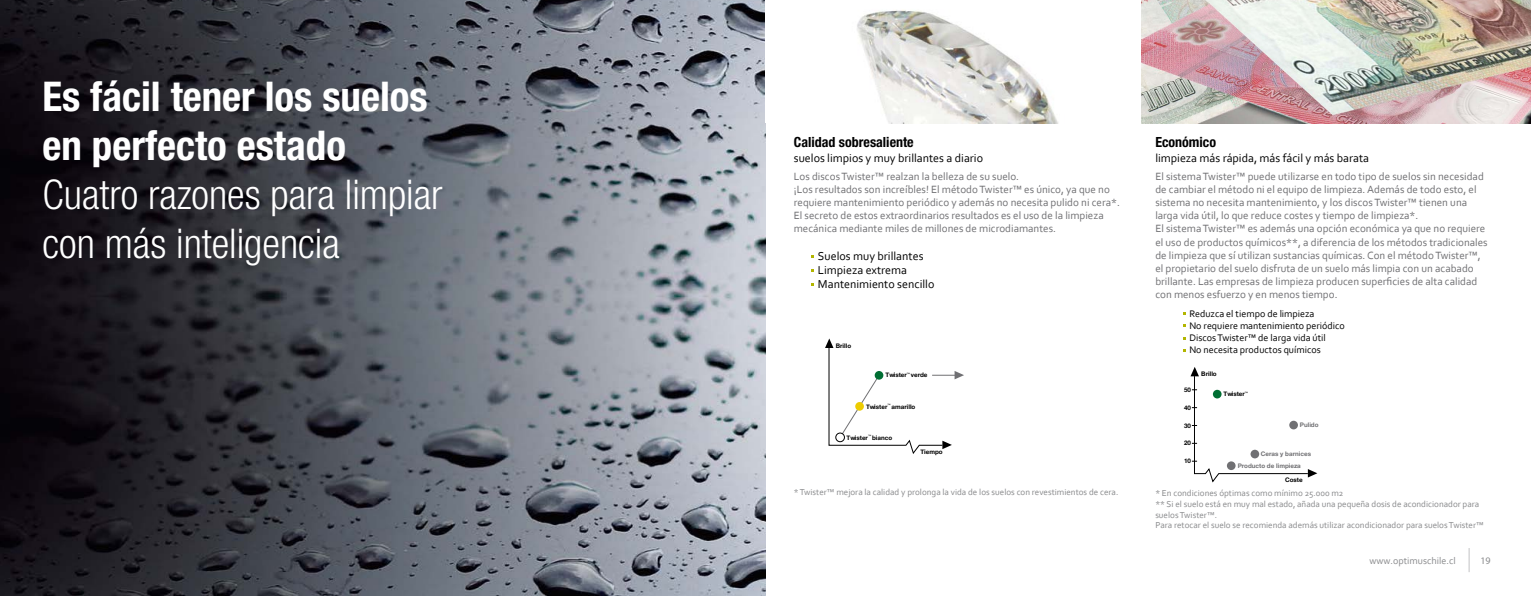
<style>
.page{position:relative;width:1531px;height:596px;background:#fff}
.page>*{position:absolute;margin:0;border:0;box-sizing:border-box;transform-origin:0 0}
.t1{font:300 condensed 41px/49.2px "Helvetica Neue";color:#fff}
.t2{font:700 condensed 41px/49.2px "Helvetica Neue";color:#fff}
.t3{font:700 condensed 14px "Helvetica Neue";color:#000}
.t4{font:12px/14.4px "Corbel";color:#000}
.t5{font:11px/13.2px "Corbel";color:#707073}
.t6{font:10px/12px "Corbel";color:#000}
.t7{font:10px "Corbel";color:#898a8c}
.t8{font:10px "Myriad Pro";color:#898a8c}
.t9{font:9px/10.8px "Corbel";color:#898a8c}
.t10{font:700 6.3px "Helvetica Neue";color:#000}
.t11{font:700 6.3px/11.8px "Helvetica Neue";color:#707073}
</style>
<div class="page">
<svg style="left:1468px;top:548px;width:1px;height:23px"></svg>
<img style="left:0;top:0;width:765px;height:595px">
<svg style="left:1190px;top:367px;width:127px;height:116px"></svg>
<div style="left:1213px;top:389px;width:8px;height:9px;background:#006e33;border-radius:50%"></div>
<div style="left:1227px;top:461px;width:8px;height:9px;background:#707073;border-radius:50%"></div>
<div style="left:1250px;top:449px;width:9px;height:9px;background:#707073;border-radius:50%"></div>
<div style="left:1289px;top:420px;width:9px;height:9px;background:#707073;border-radius:50%"></div>
<img style="left:857px;top:10px;width:201px;height:113px">
<img style="left:1141px;top:0;width:390px;height:123px">
<svg style="left:825px;top:338px;width:139px;height:116px"></svg>
<h1 class="t2" style="left:43px;top:71px;width:387px">Es fácil tener los suelos en perfecto estado</h1>
<h1 class="t1" style="left:43px;top:169px;width:402px">Cuatro razones para limpiar con más inteligencia</h1>
<p class="t3" style="left:794px;top:133px;width:121px">Calidad sobresaliente</p>
<p class="t4" style="left:794px;top:150px;width:191px">suelos limpios y muy brillantes a diario</p>
<p class="t5" style="left:794px;top:169px;width:328px">Los discos Twister™ realzan la belleza de su suelo.<br>¡Los resultados son increíbles! El método Twister™ es único, ya que no requiere mantenimiento periódico y además no necesita pulido ni cera*.<br>El secreto de estos extraordinarios resultados es el uso de la limpieza mecánica mediante miles de millones de microdiamantes.</p>
<p class="t4" style="left:818px;top:248px;width:118px">Suelos muy brillantes<br>Limpieza extrema<br>Mantenimiento sencillo</p>
<p class="t10" style="left:836px;top:340px;width:17px">Brillo</p>
<p class="t10" style="left:885px;top:369px;width:43px">Twister<sup>™</sup> verde</p>
<p class="t10" style="left:866px;top:400px;width:51px">Twister<sup>™</sup> amarillo</p>
<p class="t10" style="left:846px;top:431px;width:47px">Twister<sup>™</sup> bianco</p>
<p class="t10" style="left:920px;top:446px;width:24px">Tiempo</p>
<p class="t9" style="left:794px;top:486px;width:326px">* Twister™ mejora la calidad y prolonga la vida de los suelos con revestimientos de cera.</p>
<p class="t3" style="left:1155px;top:133px;width:62px">Económico</p>
<p class="t4" style="left:1155px;top:150px;width:215px">limpieza más rápida, más fácil y más barata</p>
<p class="t5" style="left:1155px;top:169px;width:334px">El sistema Twister™ puede utilizarse en todo tipo de suelos sin necesidad de cambiar el método ni el equipo de limpieza. Además de todo esto, el sistema no necesita mantenimiento, y los discos Twister™ tienen una larga vida útil, lo que reduce costes y tiempo de limpieza*.<br>El sistema Twister™ es además una opción económica ya que no requiere el uso de productos químicos**, a diferencia de los métodos tradicionales de limpieza que sí utilizan sustancias químicas. Con el método Twister™, el propietario del suelo disfruta de un suelo más limpia con un acabado brillante. Las empresas de limpieza producen superficies de alta calidad con menos esfuerzo y en menos tiempo.</p>
<p class="t6" style="left:1189px;top:307px;width:157px">Reduzca el tiempo de limpieza<br>No requiere mantenimiento periódico Discos Twister™ de larga vida útil<br>No necesita productos químicos</p>
<p class="t10" style="left:1184px;top:384px;width:8px">50</p>
<p class="t10" style="left:1184px;top:401px;width:8px">40</p>
<p class="t10" style="left:1201px;top:368px;width:17px">Brillo</p>
<p class="t10" style="left:1223px;top:388px;width:26px">Twister<sup>™</sup></p>
<p class="t11" style="left:1300px;top:418px;width:20px">Pulido</p>
<p class="t11" style="left:1238px;top:447px;width:75px;text-indent:23px">Ceras y barnices<br>Producto de limpieza</p>
<p class="t9" style="left:1155px;top:487px;width:330px">* En condiciones óptimas como mínimo 25.000 m2<br>** Si el suelo está en muy mal estado, añada una pequeña dosis de acondicionador para suelos Twister™.<br>Para retocar el suelo se recomienda además utilizar acondicionador para suelos Twister™</p>
<p class="t10" style="left:1184px;top:419px;width:8px">30</p>
<p class="t10" style="left:1184px;top:437px;width:8px">20</p>
<p class="t10" style="left:1184px;top:455px;width:8px">10</p>
<p class="t10" style="left:1285px;top:474px;width:19px">Coste</p>
<p class="t7" style="left:1369px;top:554px;width:88px">www.optimuschile.cl</p>
<p class="t8" style="left:1480px;top:554px;width:12px">19</p>
</div>
